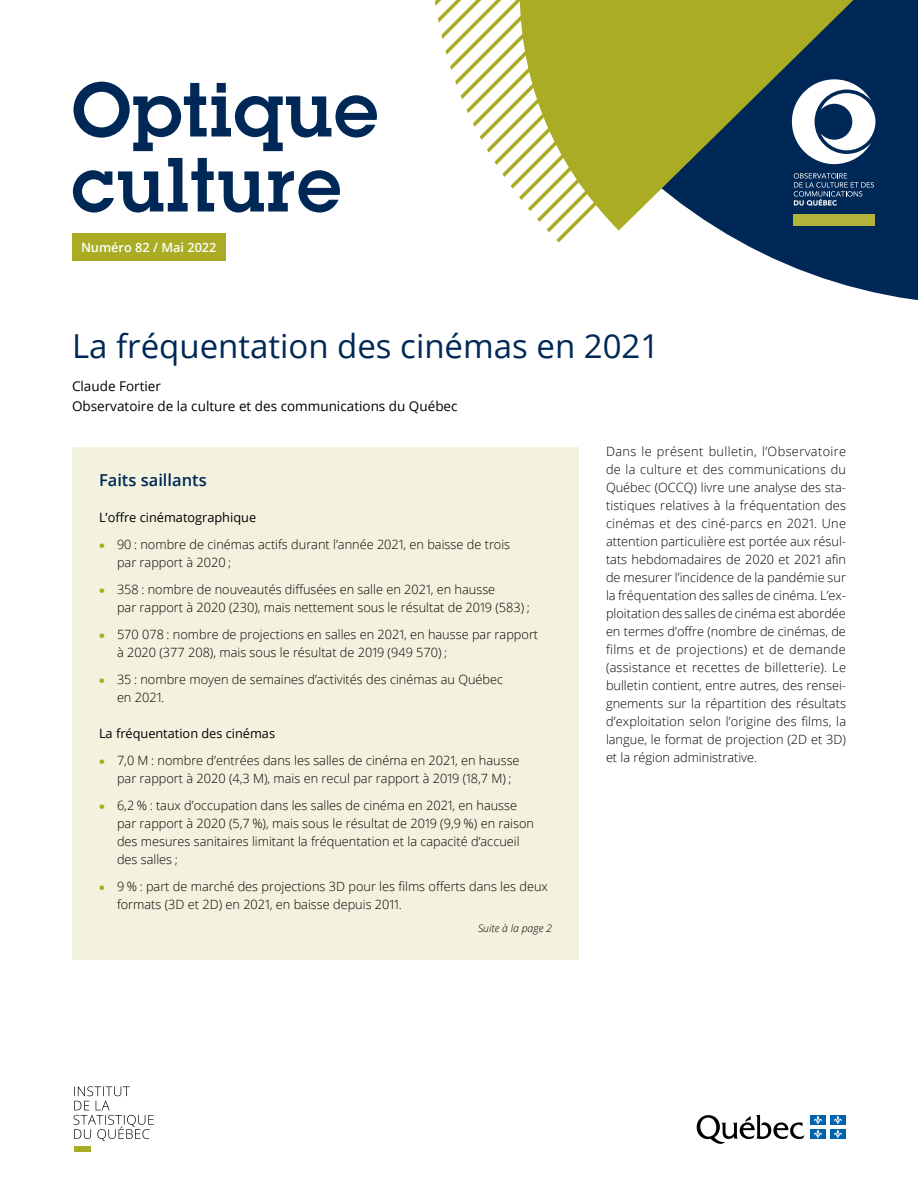
<style>
.page{position:relative;width:918px;height:1188px;background:#fff}
.page>*{position:absolute;margin:0;border:0;box-sizing:border-box;transform-origin:0 0}
.t1{font:600 75px/75px "Lubalin Graph Std";letter-spacing:.02em;color:#002856}
.t2{font:33px "Open Sans";color:#002856}
.t3{font:600 16.5px "Open Sans";color:#002856}
.t4{font:13.5px/19.5px "Open Sans";color:#000}
.t5{font:300 12.75px/18px "Open Sans";color:#000}
.t6{font:12.75px "Open Sans";color:#000}
.t7{font:600 12.75px "Open Sans";color:#fff}
.t8{font:italic 300 10.5px "Open Sans";color:#000}
</style>
<div class="page">
<svg style="left:435px;top:0;width:135px;height:243px"></svg>
<svg style="left:722px;top:0;width:196px;height:301px;fill:#002856"></svg>
<svg style="left:517px;top:0;width:362px;height:231px;background:#839055"></svg>
<div style="left:72px;top:233px;width:154px;height:28px;background:#aaac24"></div>
<div style="left:72px;top:447px;width:507px;height:513px;background:#f2f2de"></div>
<svg style="left:697px;top:1115px;width:108px;height:29px"></svg>
<div style="left:810px;top:1115px;width:16px;height:10px;background:#0062ad"></div>
<svg style="left:814px;top:1116px;width:8px;height:8px"></svg>
<div style="left:830px;top:1115px;width:16px;height:10px;background:#0062ad"></div>
<svg style="left:834px;top:1116px;width:8px;height:8px"></svg>
<div style="left:810px;top:1129px;width:16px;height:10px;background:#0062ad"></div>
<svg style="left:814px;top:1130px;width:8px;height:8px"></svg>
<div style="left:830px;top:1129px;width:16px;height:10px;background:#0062ad"></div>
<svg style="left:834px;top:1130px;width:8px;height:8px"></svg>
<svg style="left:73px;top:1086px;width:81px;height:55px"></svg>
<div style="left:74px;top:1146px;width:17px;height:6px;background:#aaac24"></div>
<h1 class="t1" style="left:72px;top:71px;width:307px">Optique culture</h1>
<p class="t7" style="left:81px;top:239px;width:137px">Numéro 82 / Mai 2022</p>
<h2 class="t2" style="left:72px;top:324px;width:589px">La fréquentation des cinémas en 2021</h2>
<p class="t4" style="left:72px;top:376px;width:387px">Claude Fortier<br>Observatoire de la culture et des communications du Québec</p>
<p class="t5" style="left:606px;top:442px;width:242px;text-align:justify">Dans le présent bulletin, l’Observatoire de la culture et des communications du Québec (OCCQ) livre une analyse des sta&shy;tistiques relatives à la fréquentation des cinémas et des ciné-parcs en 2021. Une attention particulière est portée aux résul&shy;tats hebdomadaires de 2020 et 2021 afin de mesurer l’incidence de la pandémie sur la fréquentation des salles de cinéma. L’ex&shy;ploitation des salles de cinéma est abordée en termes d’offre (nombre de cinémas, de films et de projections) et de demande (assistance et recettes de billetterie). Le bulletin contient, entre autres, des rensei&shy;gnements sur la répartition des résultats d’exploitation selon l’origine des films, la langue, le format de projection (2D et 3D) et la région administrative.</p>
<p class="t3" style="left:99px;top:469px;width:109px">Faits saillants</p>
<p class="t6" style="left:99px;top:509px;width:159px">L’offre cinématographique</p>
<p class="t5" style="left:117px;top:535px;width:395px">90 : nombre de cinémas actifs durant l’année 2021, en baisse de trois par rapport à 2020 ;</p>
<p class="t5" style="left:117px;top:580px;width:414px">358 : nombre de nouveautés diffusées en salle en 2021, en hausse<br>par rapport à 2020 (230), mais nettement sous le résultat de 2019 (583) ;</p>
<p class="t5" style="left:117px;top:625px;width:423px">570 078 : nombre de projections en salles en 2021, en hausse par rapport à 2020 (377 208), mais sous le résultat de 2019 (949 570) ;</p>
<p class="t5" style="left:117px;top:670px;width:388px">35 : nombre moyen de semaines d’activités des cinémas au Québec en 2021.</p>
<p class="t6" style="left:99px;top:725px;width:178px">La fréquentation des cinémas</p>
<p class="t5" style="left:117px;top:751px;width:404px">7,0 M : nombre d’entrées dans les salles de cinéma en 2021, en hausse par rapport à 2020 (4,3 M), mais en recul par rapport à 2019 (18,7 M) ;</p>
<p class="t5" style="left:117px;top:796px;width:419px">6,2 % : taux d’occupation dans les salles de cinéma en 2021, en hausse par rapport à 2020 (5,7 %), mais sous le résultat de 2019 (9,9 %) en raison des mesures sanitaires limitant la fréquentation et la capacité d’accueil des salles ;</p>
<p class="t5" style="left:117px;top:877px;width:432px">9 % : part de marché des projections 3D pour les films offerts dans les deux formats (3D et 2D) en 2021, en baisse depuis 2011.</p>
<p class="t8" style="left:478px;top:921px;width:75px">Suite à la page 2</p>
</div>
